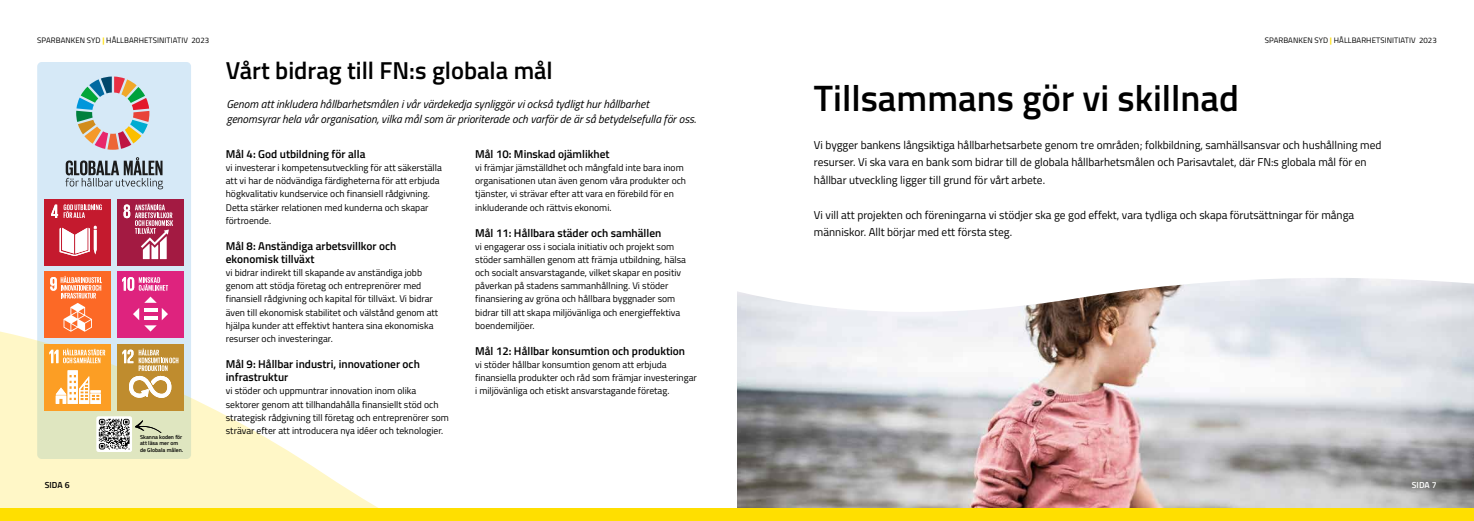
<style>
.page{position:relative;width:1474px;height:521px;background:#fff}
.page>*{position:absolute;margin:0;border:0;box-sizing:border-box;transform-origin:0 0}
.t1{font:600 36.75px "Titillium Web";color:#000}
.t2{font:600 24.5px "Titillium Web";color:#000}
.t3{font:11.38px/17.5px "Titillium Web";color:#000}
.t4{font:600 11.38px/13.1px "Titillium Web";color:#000}
.t5{font:italic 11.38px/15.8px "Titillium Web";color:#000}
.t6{font:9.62px/13.1px "Titillium Web";color:#000}
.t7{font:600 8.75px "Titillium Web";color:#000}
.t8{font:600 8.75px "Titillium Web";color:#fff}
.t9{font:7.88px "Titillium Web";letter-spacing:.01em;color:#000}
.t10{font:600 5.69px/6.6px "Titillium Web";color:#000}
.s1{font-weight:700;color:#ffdf00}
</style>
<div class="page">
<img style="left:737px;top:278px;width:736px;height:230px">
<div style="left:37px;top:62px;width:154px;height:397px;background:#d6e9f7;border-radius:4px"></div>
<svg style="left:0;top:329px;width:378px;height:179px"></svg>
<div style="left:0;top:508px;width:1473px;height:13px;background:#ffdf00"></div>
<svg style="left:96px;top:416px;width:36px;height:36px"></svg>
<svg style="left:99px;top:419px;width:30px;height:8px"></svg>
<div style="left:45px;top:199px;width:66px;height:66px;background:#c41a2e"></div>
<svg style="left:64px;top:204px;width:38px;height:14px"></svg>
<svg style="left:51px;top:205px;width:7px;height:13px"></svg>
<svg style="left:60px;top:226px;width:37px;height:30px"></svg>
<div style="left:117px;top:199px;width:67px;height:66px;background:#a31a42"></div>
<svg style="left:124px;top:204px;width:49px;height:55px"></svg>
<div style="left:45px;top:272px;width:66px;height:66px;background:#fc6926"></div>
<svg style="left:50px;top:276px;width:52px;height:56px"></svg>
<div style="left:45px;top:344px;width:66px;height:66px;background:#fc9e24"></div>
<svg style="left:49px;top:348px;width:56px;height:15px"></svg>
<svg style="left:56px;top:370px;width:45px;height:34px"></svg>
<div style="left:117px;top:344px;width:67px;height:66px;background:#bf8c2e"></div>
<svg style="left:122px;top:348px;width:56px;height:50px"></svg>
<div style="left:117px;top:272px;width:67px;height:66px;background:#de237e"></div>
<svg style="left:133px;top:297px;width:35px;height:34px"></svg>
<hr style="left:144px;top:308px;width:13px;height:4px;background:#fff">
<hr style="left:144px;top:316px;width:13px;height:4px;background:#fff">
<svg style="left:122px;top:277px;width:46px;height:14px"></svg>
<svg style="left:135px;top:420px;width:26px;height:13px"></svg>
<svg style="left:76px;top:77px;width:73px;height:73px"></svg>
<svg style="left:65px;top:157px;width:98px;height:32px"></svg>
<p class="t9" style="left:37px;top:34px;width:173px">SPARBANKEN SYD <span class="s1">|</span> HÅLLBARHETSINITIATIV 2023</p>
<p class="t9" style="left:1264px;top:34px;width:173px">SPARBANKEN SYD <span class="s1">|</span> HÅLLBARHETSINITIATIV 2023</p>
<p class="t10" style="left:140px;top:433px;width:45px">Skanna koden för att läsa mer om de Globala målen.</p>
<h2 class="t2" style="left:226px;top:52px;width:328px">Vårt bidrag till FN:s globala mål</h2>
<p class="t5" style="left:226px;top:95px;width:471px">Genom att inkludera hållbarhetsmålen i vår värdekedja synliggör vi också tydligt hur hållbarhet genomsyrar hela vår organisation, vilka mål som är prioriterade och varför de är så betydelsefulla för oss.</p>
<p class="t4" style="left:226px;top:147px;width:141px">Mål 4: God utbildning för alla</p>
<p class="t6" style="left:226px;top:161px;width:217px">vi investerar i kompetensutveckling för att säkerställa att vi har de nödvändiga färdigheterna för att erbjuda högkvalitativ kundservice och finansiell rådgivning.<br>Detta stärker relationen med kunderna och skapar förtroende.</p>
<p class="t4" style="left:226px;top:239px;width:172px">Mål 8: Anständiga arbetsvillkor och ekonomisk tillväxt</p>
<p class="t6" style="left:226px;top:266px;width:214px">vi bidrar indirekt till skapande av anständiga jobb genom att stödja företag och entreprenörer med finansiell rådgivning och kapital för tillväxt. Vi bidrar även till ekonomisk stabilitet och välstånd genom att hjälpa kunder att effektivt hantera sina ekonomiska resurser och investeringar.</p>
<p class="t4" style="left:226px;top:357px;width:195px">Mål 9: Hållbar industri, innovationer och infrastruktur</p>
<p class="t6" style="left:226px;top:384px;width:225px">vi stöder och uppmuntrar innovation inom olika sektorer genom att tillhandahålla finansiellt stöd och strategisk rådgivning till företag och entreprenörer som strävar efter att introducera nya idéer och teknologier.</p>
<p class="t4" style="left:475px;top:147px;width:136px">Mål 10: Minskad ojämlikhet</p>
<p class="t6" style="left:475px;top:161px;width:212px">vi främjar jämställdhet och mångfald inte bara inom organisationen utan även genom våra produkter och tjänster, vi strävar efter att vara en förebild för en inkluderande och rättvis ekonomi.</p>
<p class="t4" style="left:475px;top:226px;width:188px">Mål 11: Hållbara städer och samhällen</p>
<p class="t6" style="left:475px;top:240px;width:212px">vi engagerar oss i sociala initiativ och projekt som stöder samhällen genom att främja utbildning, hälsa och socialt ansvarstagande, vilket skapar en positiv påverkan på stadens sammanhållning. Vi stöder finansiering av gröna och hållbara byggnader som bidrar till att skapa miljövänliga och energieffektiva boendemiljöer.</p>
<p class="t4" style="left:475px;top:344px;width:211px">Mål 12: Hållbar konsumtion och produktion</p>
<p class="t6" style="left:475px;top:358px;width:223px">vi stöder hållbar konsumtion genom att erbjuda finansiella produkter och råd som främjar investeringar i miljövänliga och etiskt ansvarstagande företag.</p>
<h1 class="t1" style="left:814px;top:71px;width:426px">Tillsammans gör vi skillnad</h1>
<p class="t3" style="left:814px;top:135px;width:569px">Vi bygger bankens långsiktiga hållbarhetsarbete genom tre områden; folkbildning, samhällsansvar och hushållning med resurser. Vi ska vara en bank som bidrar till de globala hållbarhetsmålen och Parisavtalet, där FN:s globala mål för en hållbar utveckling ligger till grund för vårt arbete.</p>
<p class="t3" style="left:814px;top:205px;width:542px">Vi vill att projekten och föreningarna vi stödjer ska ge god effekt, vara tydliga och skapa förutsättningar för många människor. Allt börjar med ett första steg.</p>
<p class="t7" style="left:45px;top:478px;width:26px">SIDA 6</p>
<p class="t8" style="left:1411px;top:478px;width:26px">SIDA 7</p>
</div>
